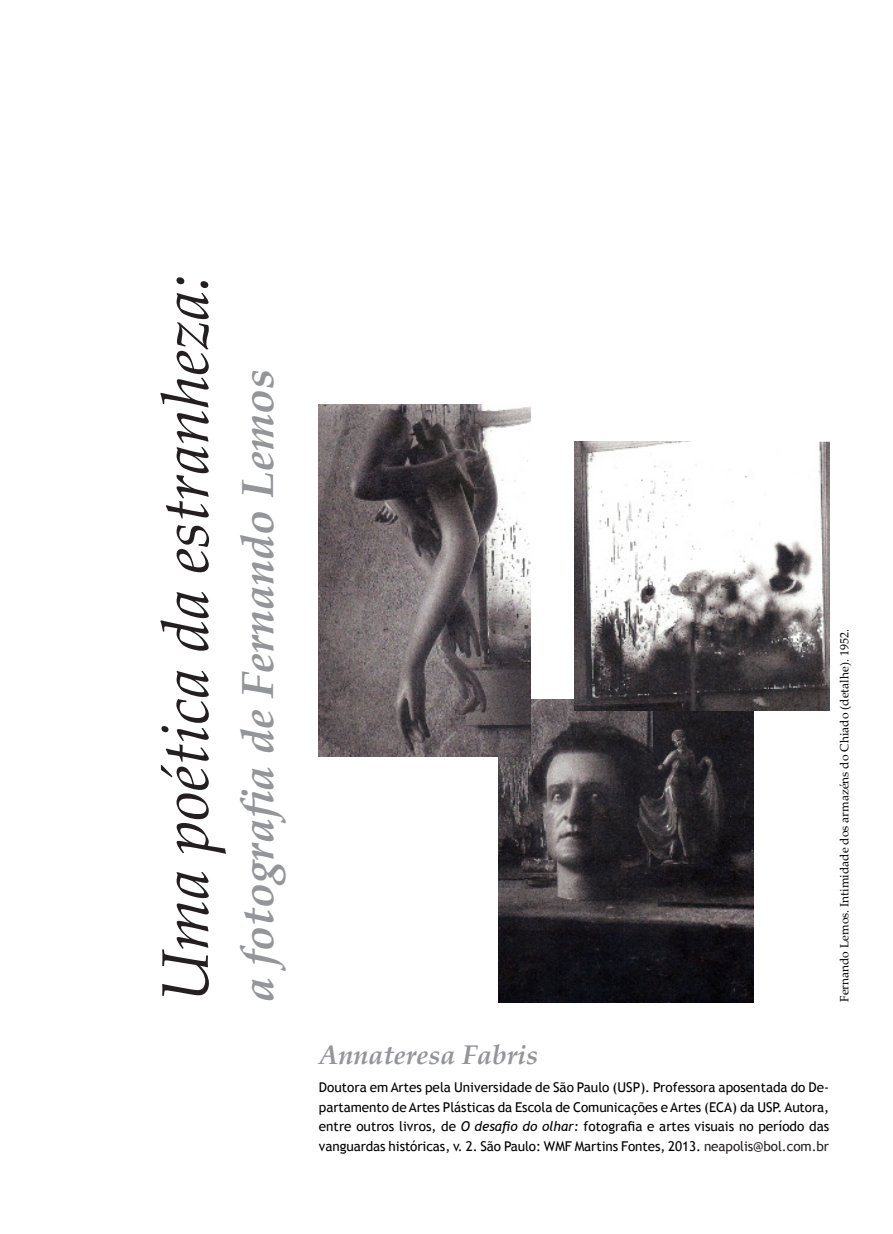
<style>
.page{position:relative;width:893px;height:1234px;background:#fff}
.page>*{position:absolute;margin:0;border:0;box-sizing:border-box;transform-origin:0 0}
.TÍTULO_1{font:italic 66px "Palatino Linotype";color:#231f20}
.TÍTULO_2{font:italic 700 45px "Palatino Linotype";color:#939598}
.AUTOR{font:italic 700 27px "Palatino Linotype";color:#939598}
.AUTOR_DADOS{font:13.5px/19.5px "Trebuchet MS";letter-spacing:-.005em;color:#000;text-align:justify}
.LEGENDAS{font:12px "Palatino Linotype";color:#000}
.s1{font-style:italic}
.s2{color:#231f20}
</style>
<div class="page">
<img style="left:498px;top:699px;width:255px;height:302px">
<img style="left:319px;top:404px;width:211px;height:352px">
<img style="left:574px;top:441px;width:255px;height:269px">
<p class="TÍTULO_1" style="left:138px;top:1001px;width:729px;rotate:-90deg">Uma poética da estranheza:</p>
<p class="TÍTULO_2" style="left:226px;top:1001px;width:634px;rotate:-90deg">a fotografia de Fernando Lemos</p>
<p class="LEGENDAS" style="left:836px;top:1001px;width:374px;rotate:-90deg">Fernando Lemos. Intimidade dos armazéns do Chiado (detalhe). 1952.</p>
<p class="AUTOR" style="left:319px;top:1035px;width:221px">Annateresa Fabris</p>
<p class="AUTOR_DADOS" style="left:319px;top:1077px;width:512px">Doutora em Artes pela Universidade de São Paulo (USP). Professora aposentada do De&shy;partamento de Artes Plásticas da Escola de Comunicações e Artes (ECA) da USP. Autora, entre outros livros, de <span class="s1">O desafio do olhar:</span> fotografia e artes visuais no período das vanguardas históricas, v. 2. São Paulo: WMF Martins Fontes, 2013. <span class="s2">neapolis@bol.com.br</span></p>
</div>
